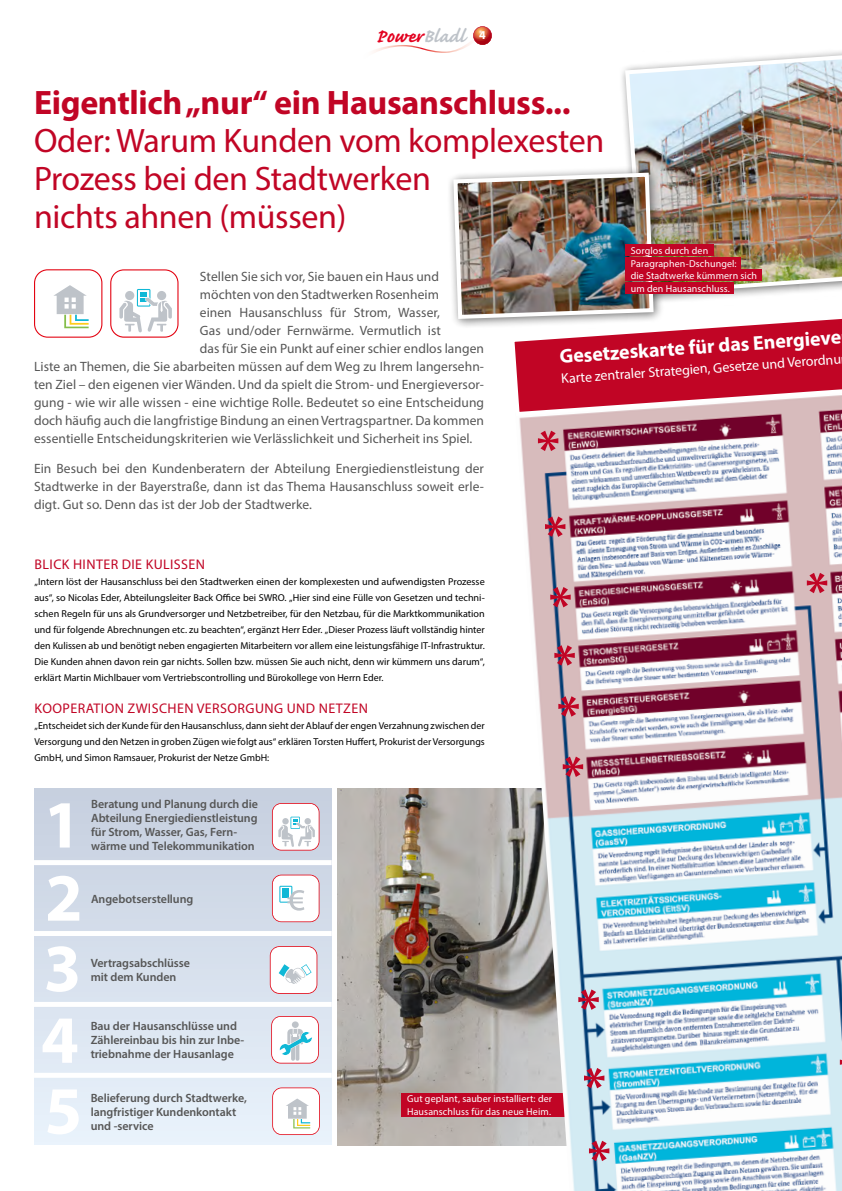
<style>
.page{position:relative;width:842px;height:1191px;background:#fff}
.page>*{position:absolute;margin:0;border:0;box-sizing:border-box;transform-origin:0 0}
.t1{font:34px/38px "Myriad Pro";letter-spacing:-.01em;color:#c10525}
.t2{font:700 34px "Myriad Pro";letter-spacing:-.01em;color:#c10525}
.t3{font:700 24px "Caflisch Script";color:#e3001f}
.t4{font:700 20px "Myriad Pro";color:#fff}
.t5{font:14px "Myriad Pro";letter-spacing:.03em;color:#c10525}
.t6{font:14px "Myriad Pro";color:#fff}
.t7{font:13.5px/18px "Myriad Pro";letter-spacing:.005em;color:#565656;text-align:justify}
.t8{font:600 12px/14px "Myriad Pro";letter-spacing:-.005em;color:#565656}
.t9{font:10px/16px "Myriad Pro";color:#000;text-align:justify}
.t10{font:10px/12.5px "Myriad Pro";letter-spacing:.01em;color:#fff}
.s1{color:#bec3c9}
.s2{font-family:"Myriad Pro";font-size:12px;color:#fff}
</style>
<div class="page">
<img style="left:337px;top:788px;width:178px;height:357px">
<div style="left:401px;top:1092px;width:164px;height:12px;background:#c10525"></div>
<div style="left:401px;top:1105px;width:165px;height:12px;background:#c10525"></div>
<img style="left:515px;top:418px;width:327px;height:773px">
<svg style="left:374px;top:26px;width:118px;height:27px"></svg>
<svg style="left:538px;top:430px;width:20px;height:21px"></svg>
<div style="left:34px;top:788px;width:298px;height:356px;background:linear-gradient(to bottom,#c6cede,#e9f2fb)"></div>
<svg style="left:49px;top:803px;width:21px;height:44px"></svg>
<svg style="left:48px;top:875px;width:31px;height:45px"></svg>
<svg style="left:46px;top:946px;width:31px;height:46px"></svg>
<svg style="left:43px;top:1018px;width:34px;height:44px"></svg>
<div style="left:34px;top:860px;width:298px;height:5px;background:#fff"></div>
<div style="left:34px;top:931px;width:298px;height:5px;background:#fff"></div>
<div style="left:34px;top:1002px;width:298px;height:5px;background:#fff"></div>
<div style="left:34px;top:1072px;width:298px;height:5px;background:#fff"></div>
<svg style="left:47px;top:1089px;width:32px;height:45px"></svg>
<svg style="left:34px;top:269px;width:68px;height:69px"></svg>
<svg style="left:110px;top:269px;width:69px;height:69px"></svg>
<svg style="left:271px;top:1016px;width:48px;height:47px"></svg>
<svg style="left:270px;top:946px;width:47px;height:47px"></svg>
<svg style="left:272px;top:803px;width:47px;height:47px"></svg>
<svg style="left:272px;top:1087px;width:48px;height:48px"></svg>
<svg style="left:520px;top:414px;width:322px;height:4px"></svg>
<svg style="left:272px;top:874px;width:47px;height:48px"></svg>
<img style="left:623px;top:51px;width:219px;height:120px">
<div style="left:446px;top:166px;width:218px;height:163px;background:#000;opacity:.55"></div>
<img style="left:451px;top:171px;width:391px;height:243px">
<div style="left:625px;top:245px;width:89px;height:11px;background:#c10525"></div>
<div style="left:625px;top:257px;width:116px;height:11px;background:#c10525"></div>
<div style="left:625px;top:269px;width:137px;height:12px;background:#c10525"></div>
<div style="left:625px;top:282px;width:108px;height:11px;background:#c10525"></div>
<svg style="left:545px;top:516px;width:20px;height:21px"></svg>
<svg style="left:550px;top:587px;width:21px;height:20px"></svg>
<svg style="left:554px;top:645px;width:21px;height:20px"></svg>
<svg style="left:558px;top:696px;width:21px;height:20px"></svg>
<svg style="left:563px;top:756px;width:20px;height:21px"></svg>
<svg style="left:807px;top:573px;width:20px;height:20px"></svg>
<svg style="left:578px;top:989px;width:21px;height:20px"></svg>
<svg style="left:584px;top:1068px;width:20px;height:20px"></svg>
<svg style="left:589px;top:1140px;width:20px;height:21px"></svg>
<h2 class="t3" style="left:376px;top:24px;width:112px">Power<span class="s1">Bladl</span> <span class="s2">4</span></h2>
<h1 class="t2" style="left:34px;top:81px;width:538px">Eigentlich „nur“ ein Hausanschluss...</h1>
<h1 class="t1" style="left:34px;top:121px;width:572px">Oder: Warum Kunden vom komplexesten<br>Prozess bei den Stadtwerken<br>nichts ahnen (müssen)</h1>
<h3 class="t7" style="left:200px;top:267px;width:241px">Stellen Sie sich vor, Sie bauen ein Haus und</h3>
<h3 class="t7" style="left:200px;top:285px;width:241px">möchten von den Stadtwerken Rosenheim</h3>
<h3 class="t7" style="left:200px;top:303px;width:242px">einen Hausanschluss für Strom, Wasser,</h3>
<h3 class="t7" style="left:200px;top:321px;width:243px">Gas und/oder Fernwärme. Vermutlich ist</h3>
<h3 class="t7" style="left:200px;top:339px;width:286px">das für Sie ein Punkt auf einer schier endlos langen</h3>
<h3 class="t7" style="left:34px;top:357px;width:451px">Liste an Themen, die Sie abarbeiten müssen auf dem Weg zu Ihrem langersehn-</h3>
<h3 class="t7" style="left:34px;top:375px;width:451px">ten Ziel – den eigenen vier Wänden. Und da spielt die Strom- und Energieversor-</h3>
<h3 class="t7" style="left:34px;top:393px;width:452px">gung - wie wir alle wissen - eine wichtige Rolle. Bedeutet so eine Entscheidung</h3>
<h3 class="t7" style="left:34px;top:411px;width:452px">doch häufig auch die langfristige Bindung an einen Vertragspartner. Da kommen</h3>
<h3 class="t7" style="left:34px;top:429px;width:440px">essentielle Entscheidungskriterien wie Verlässlichkeit und Sicherheit ins Spiel.</h3>
<h3 class="t7" style="left:34px;top:459px;width:451px">Ein Besuch bei den Kundenberatern der Abteilung Energiedienstleistung der Stadtwerke in der Bayerstraße, dann ist das Thema Hausanschluss soweit erle&shy;digt. Gut so. Denn das ist der Job der Stadtwerke.</h3>
<h3 class="t5" style="left:35px;top:555px;width:172px">BLICK HINTER DIE KULISSEN</h3>
<p class="t9" style="left:34px;top:573px;width:452px">„Intern löst der Hausanschluss bei den Stadtwerken einen der komplexesten und aufwendigsten Prozesse aus“, so Nicolas Eder, Abteilungsleiter Back Office bei SWRO. „Hier sind eine Fülle von Gesetzen und techni&shy;schen Regeln für uns als Grundversorger und Netzbetreiber, für den Netzbau, für die Marktkommunikation und für folgende Abrechnungen etc. zu beachten“, ergänzt Herr Eder. „Dieser Prozess läuft vollständig hinter den Kulissen ab und benötigt neben engagierten Mitarbeitern vor allem eine leistungsfähige IT-Infrastruktur.<br>Die Kunden ahnen davon rein gar nichts. Sollen bzw. müssen Sie auch nicht, denn wir kümmern uns darum“, erklärt Martin Michlbauer vom Vertriebscontrolling und Bürokollege von Herrn Eder.</p>
<h3 class="t5" style="left:35px;top:699px;width:335px">KOOPERATION ZWISCHEN VERSORGUNG UND NETZEN</h3>
<p class="t9" style="left:34px;top:717px;width:452px">„Entscheidet sich der Kunde für den Hausanschluss, dann sieht der Ablauf der engen Verzahnung zwischen der Versorgung und den Netzen in groben Zügen wie folgt aus“ erklären Torsten Huffert, Prokurist der Versorgungs GmbH, und Simon Ramsauer, Prokurist der Netze GmbH:</p>
<p class="t8" style="left:91px;top:796px;width:168px">Beratung und Planung durch die<br>Abteilung Energiedienstleistung für Strom, Wasser, Gas, Fern&shy;wärme und Telekommunikation</p>
<p class="t8" style="left:91px;top:892px;width:104px">Angebotserstellung</p>
<p class="t8" style="left:91px;top:955px;width:101px">Vertragsabschlüsse mit dem Kunden</p>
<p class="t10" style="left:631px;top:244px;width:128px">Sorglos durch den<br>Paragraphen-Dschungel:<br>die Stadtwerke kümmern sich um den Hausanschluss.</p>
<h3 class="t4" style="left:559px;top:343px;width:283px;rotate:-4deg">Gesetzeskarte für das Energieve</h3>
<h3 class="t6" style="left:561px;top:370px;width:282px;rotate:-4deg">Karte zentraler Strategien, Gesetze und Verordnu</h3>
<p class="t8" style="left:91px;top:1018px;width:155px">Bau der Hausanschlüsse und<br>Zählereinbau bis hin zur Inbe&shy;triebnahme der Hausanlage</p>
<p class="t8" style="left:91px;top:1090px;width:158px">Belieferung durch Stadtwerke, langfristiger Kundenkontakt und -service</p>
<p class="t10" style="left:407px;top:1092px;width:147px;line-height:12.8px">Gut geplant, sauber installiert: der<br>Hausanschluss für das neue Heim.</p>
</div>
